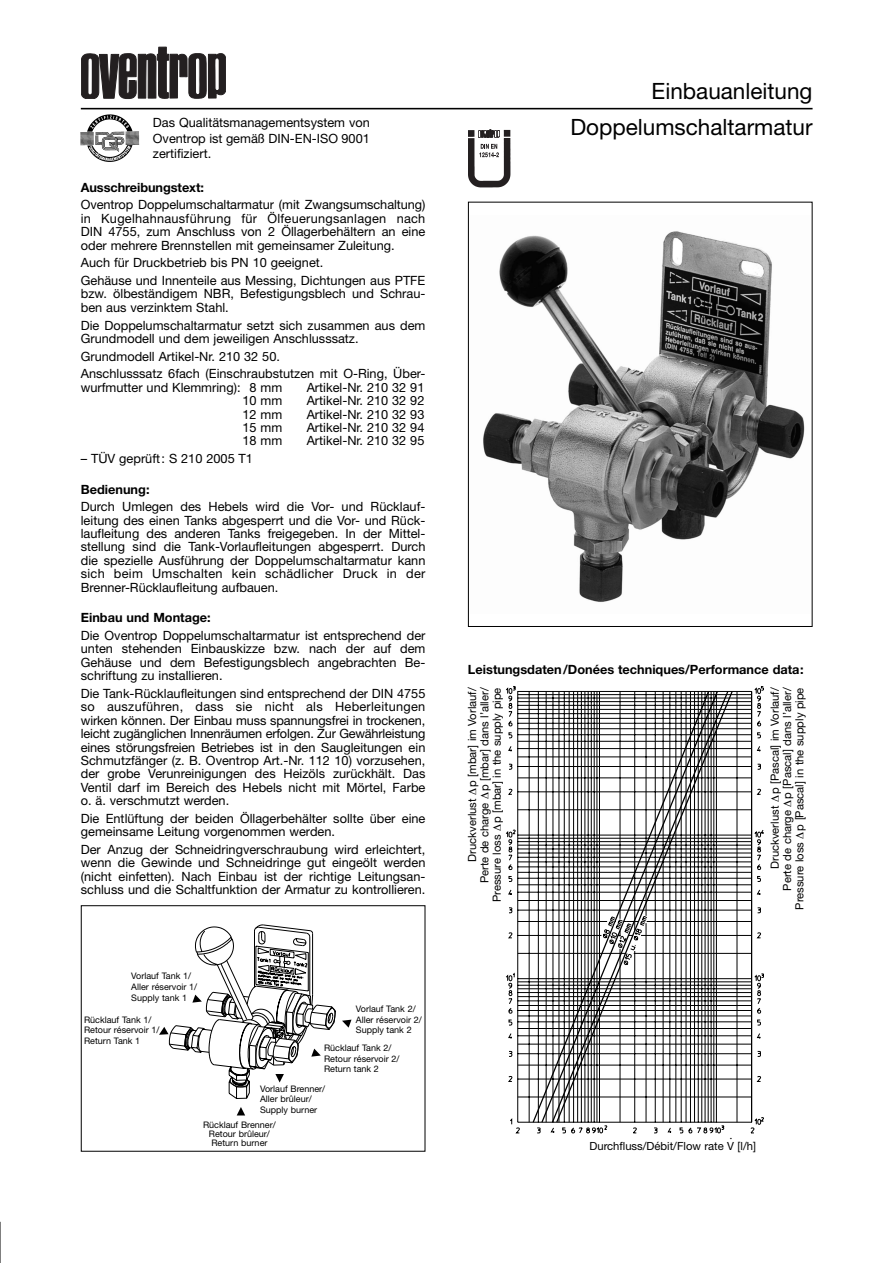
<style>
.page{position:relative;width:893px;height:1263px;background:#fff}
.page>*{position:absolute;margin:0;border:0;box-sizing:border-box;transform-origin:0 0}
.t1{font:22.5px/36px "Helvetica Neue";color:#000;text-align:right}
.t2{font:12.75px/13.4px "Helvetica Neue";color:#000;text-align:justify}
.t3{font:700 12.75px "Helvetica Neue";color:#000}
.t4{font:11.25px/12.3px "Helvetica Neue";color:#000;text-align:right}
.t5{font:9px/10.5px "Helvetica Neue";color:#000}
.s1{color:#fff}
</style>
<div class="page">
<img style="left:81px;top:114px;width:58px;height:48px">
<img style="left:483px;top:231px;width:322px;height:371px">
<div style="left:468px;top:202px;width:344px;height:425px;border:1px solid #000"></div>
<svg style="left:506px;top:687px;width:255px;height:447px"></svg>
<hr style="left:646px;top:921px;width:105px;height:1px;background:#000">
<hr style="left:517px;top:778px;width:234px;height:1px;background:#000">
<hr style="left:517px;top:1028px;width:234px;height:1px;background:#000">
<hr style="left:517px;top:884px;width:234px;height:1px;background:#000">
<hr style="left:517px;top:741px;width:234px;height:1px;background:#000">
<hr style="left:517px;top:1005px;width:234px;height:1px;background:#000">
<hr style="left:517px;top:862px;width:234px;height:1px;background:#000">
<hr style="left:517px;top:718px;width:234px;height:1px;background:#000">
<hr style="left:517px;top:988px;width:234px;height:1px;background:#000">
<hr style="left:517px;top:845px;width:234px;height:1px;background:#000">
<hr style="left:517px;top:701px;width:234px;height:1px;background:#000">
<svg style="left:81px;top:46px;width:145px;height:54px"></svg>
<hr style="left:81px;top:108px;width:731px;height:1px;background:#000">
<svg style="left:237px;top:1107px;width:8px;height:9px"></svg>
<svg style="left:342px;top:1020px;width:9px;height:8px"></svg>
<svg style="left:159px;top:924px;width:177px;height:175px"></svg>
<img style="left:468px;top:130px;width:42px;height:57px">
<svg style="left:478px;top:129px;width:22px;height:9px"></svg>
<svg style="left:479px;top:144px;width:20px;height:13px"></svg>
<hr style="left:0;top:1222px;width:1px;height:41px;background:#000">
<p class="t2" style="left:153px;top:116px;width:218px;line-height:15.3px">Das Qualitätsmanagementsystem von Oventrop ist gemäß DIN-EN-ISO 9001 zertifiziert.</p>
<p class="t3" style="left:81px;top:183px;width:125px">Ausschreibungstext:</p>
<p class="t2" style="left:81px;top:199px;width:346px">Oventrop Doppelumschaltarmatur (mit Zwangsumschaltung) in Kugelhahnausführung für Ölfeuerungsanlagen nach DIN 4755, zum Anschluss von 2 Öllagerbehältern an eine oder mehrere Brennstellen mit gemeinsamer Zuleitung.</p>
<p class="t2" style="left:81px;top:255px;width:346px;line-height:17.7px">Auch für Druckbetrieb bis PN 10 geeignet.<br>Gehäuse und Innenteile aus Messing, Dichtungen aus PTFE</p>
<p class="t2" style="left:81px;top:288px;width:346px">bzw. ölbeständigem NBR, Befestigungsblech und Schrau&shy;ben aus verzinktem Stahl.</p>
<p class="t2" style="left:81px;top:320px;width:346px">Die Doppelumschaltarmatur setzt sich zusammen aus dem<br>Grundmodell und dem jeweiligen Anschlusssatz.</p>
<p class="t2" style="left:81px;top:348px;width:346px;line-height:17.7px">Grundmodell Artikel-Nr. 210 32 50.<br>Anschlusssatz 6fach (Einschraubstutzen mit O-Ring, Über-</p>
<p class="t2" style="left:81px;top:382px;width:203px">wurfmutter und Klemmring): <span class="s1">1</span>8 mm</p>
<p class="t2" style="left:307px;top:382px;width:119px">Artikel-Nr. 210 32 91</p>
<p class="t2" style="left:242px;top:395px;width:41px">10 mm</p>
<p class="t2" style="left:307px;top:395px;width:119px">Artikel-Nr. 210 32 92</p>
<p class="t2" style="left:242px;top:409px;width:41px">12 mm</p>
<p class="t2" style="left:307px;top:409px;width:119px">Artikel-Nr. 210 32 93</p>
<p class="t2" style="left:242px;top:422px;width:41px">15 mm</p>
<p class="t2" style="left:307px;top:422px;width:119px">Artikel-Nr. 210 32 94</p>
<p class="t2" style="left:242px;top:435px;width:41px">18 mm</p>
<p class="t2" style="left:307px;top:435px;width:119px">Artikel-Nr. 210 32 95</p>
<p class="t2" style="left:81px;top:453px;width:174px">– TÜV geprüft: S 210 2005 T1</p>
<p class="t3" style="left:81px;top:484px;width:70px">Bedienung:</p>
<p class="t2" style="left:81px;top:501px;width:346px">Durch Umlegen des Hebels wird die Vor- und Rücklauf&shy;leitung des einen Tanks abgesperrt und die Vor- und Rück&shy;laufleitung des anderen Tanks freigegeben. In der Mittel&shy;stellung sind die Tank-Vorlaufleitungen abgesperrt. Durch die spezielle Ausführung der Doppelumschaltarmatur kann sich beim Umschalten kein schädlicher Druck in der Brenner-Rücklaufleitung aufbauen.</p>
<p class="t3" style="left:81px;top:613px;width:131px">Einbau und Montage:</p>
<p class="t2" style="left:81px;top:630px;width:346px">Die Oventrop Doppelumschaltarmatur ist entsprechend der unten stehenden Einbauskizze bzw. nach der auf dem Gehäuse und dem Befestigungsblech angebrachten Be&shy;schriftung zu installieren.</p>
<p class="t2" style="left:81px;top:688px;width:346px">Die Tank-Rücklaufleitungen sind entsprechend der DIN 4755 so auszuführen, dass sie nicht als Heberleitungen wirken können. Der Einbau muss spannungsfrei in trockenen, leicht zugänglichen Innenräumen erfolgen. Zur Gewährleistung eines störungsfreien Betriebes ist in den Saugleitungen ein Schmutzfänger (z. B. Oventrop Art.-Nr. 112 10) vorzusehen, der grobe Verunreinigungen des Heizöls zurückhält. Das Ventil darf im Bereich des Hebels nicht mit Mörtel, Farbe o. ä. verschmutzt werden.</p>
<p class="t2" style="left:81px;top:813px;width:346px">Die Entlüftung der beiden Öllagerbehälter sollte über eine gemeinsame Leitung vorgenommen werden.</p>
<p class="t2" style="left:81px;top:844px;width:346px">Der Anzug der Schneidringverschraubung wird erleichtert, wenn die Gewinde und Schneidringe gut eingeölt werden (nicht einfetten). Nach Einbau ist der richtige Leitungsan&shy;schluss und die Schaltfunktion der Armatur zu kontrollieren.</p>
<p class="t5" style="left:131px;top:971px;width:67px">Vorlauf Tank 1/<br>Aller réservoir 1/<br>Supply tank 1</p>
<p class="t5" style="left:84px;top:1015px;width:77px">Rücklauf Tank 1/<br>Retour réservoir 1/<br>Return Tank 1</p>
<p class="t5" style="left:356px;top:1005px;width:67px">Vorlauf Tank 2/<br>Aller réservoir 2/<br>Supply tank 2</p>
<p class="t5" style="left:324px;top:1044px;width:77px">Rücklauf Tank 2/<br>Retour réservoir 2/<br>Return tank 2</p>
<p class="t5" style="left:260px;top:1084px;width:67px">Vorlauf Brenner/<br>Aller brûleur/<br>Supply burner</p>
<p class="t5" style="left:203px;top:1121px;width:74px;line-height:9px;text-align:center">Rücklauf Brenner/<br>Retour brûleur/<br>Return burner</p>
<h1 class="t1" style="left:570px;top:75px;width:244px">Einbauanleitung<br>Doppelumschaltarmatur</h1>
<p class="t3" style="left:468px;top:665px;width:337px">Leistungsdaten/Donées techniques/Performance data:</p>
<p class="t4" style="left:467px;top:902px;width:216px;rotate:-90deg">Druckverlust ∆p [mbar] im Vorlauf/<br>Perte de charge ∆p [mbar] dans l’aller/<br>Pressure loss ∆p [mbar] in the supply pipe</p>
<p class="t4" style="left:769px;top:910px;width:224px;rotate:-90deg">Druckverlust ∆p [Pascal] im Vorlauf/<br>Perte de charge ∆p [Pascal] dans l’aller/<br>Pressure loss ∆p [Pascal] in the supply pipe</p>
<p class="t4" style="left:729px;top:1133px;width:5px">·</p>
<p class="t4" style="left:589px;top:1141px;width:168px">Durchfluss/Débit/Flow rate V [l/h]</p>
</div>
